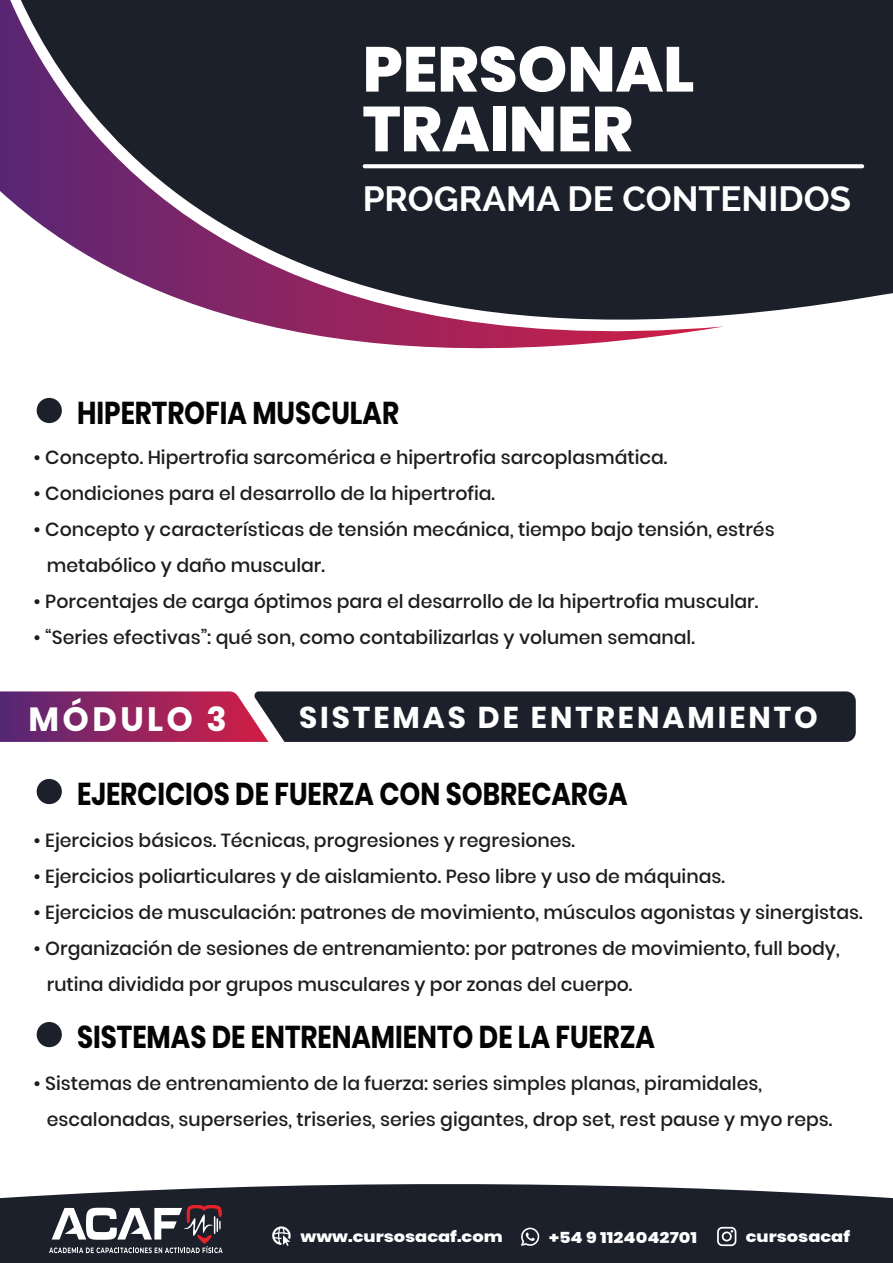
<style>
.page{position:relative;width:893px;height:1263px;background:#fff}
.page>*{position:absolute;margin:0;border:0;box-sizing:border-box;transform-origin:0 0}
.t1{font:800 63.3px/59.7px "Poppins";color:#fff}
.t2{font:700 35.1px "Raleway";color:#fff}
.t3{font:700 33.6px "Poppins";letter-spacing:.1em;color:#fff}
.t4{font:700 31.5px "Poppins";color:#030405;scale:.84 1}
.t5{font:700 30px "Poppins";letter-spacing:.1em;color:#fff}
.t6{font:500 18.9px/36px "Poppins";color:#1d1d1c}
.t7{font:800 15.3px "Poppins";color:#fff;scale:1.16 1}
</style>
<div class="page">
<svg style="left:0;top:1184px;width:893px;height:79px;background:#2b2f39"></svg>
<svg style="left:36px;top:0;width:857px;height:424px;fill:#1c202b"></svg>
<svg style="left:49px;top:1205px;width:174px;height:48px"></svg>
<svg style="left:272px;top:1226px;width:19px;height:20px"></svg>
<svg style="left:520px;top:1227px;width:20px;height:19px"></svg>
<svg style="left:717px;top:1227px;width:19px;height:19px"></svg>
<svg style="left:724px;top:164px;width:140px;height:4px"></svg>
<svg style="left:0;top:691px;width:856px;height:51px;background:#452740"></svg>
<svg style="left:0;top:0;width:724px;height:390px"></svg>
<div style="left:37px;top:398px;width:25px;height:25px;background:#1c202b;border-radius:50%"></div>
<div style="left:37px;top:779px;width:25px;height:25px;background:#1c202b;border-radius:50%"></div>
<div style="left:37px;top:1022px;width:25px;height:25px;background:#1c202b;border-radius:50%"></div>
<h1 class="t1" style="left:363px;top:40px;width:333px">PERSONAL<br>TRAINER</h1>
<h2 class="t2" style="left:363px;top:179px;width:490px">PROGRAMA DE CONTENIDOS</h2>
<h3 class="t4" style="left:77px;top:394px;width:385px">HIPERTROFIA MUSCULAR</h3>
<p class="t6" style="left:34px;top:439px;width:635px">• Concepto. Hipertrofia sarcomérica e hipertrofia sarcoplasmática.</p>
<p class="t6" style="left:34px;top:475px;width:463px">• Condiciones para el desarrollo de la hipertrofia.</p>
<p class="t6" style="left:47px;top:511px;width:729px;text-indent:-13px">• Concepto y características de tensión mecánica, tiempo bajo tensión, estrés metabólico y daño muscular.</p>
<p class="t6" style="left:34px;top:583px;width:726px">• Porcentajes de carga óptimos para el desarrollo de la hipertrofia muscular.</p>
<p class="t6" style="left:34px;top:619px;width:663px">• “Series efectivas”: qué son, como contabilizarlas y volumen semanal.</p>
<h3 class="t3" style="left:28px;top:700px;width:200px">MÓDULO 3</h3>
<h3 class="t5" style="left:299px;top:700px;width:520px">SISTEMAS DE ENTRENAMIENTO</h3>
<h3 class="t4" style="left:77px;top:775px;width:657px">EJERCICIOS DE FUERZA CON SOBRECARGA</h3>
<p class="t6" style="left:34px;top:822px;width:543px">• Ejercicios básicos. Técnicas, progresiones y regresiones.</p>
<p class="t6" style="left:34px;top:858px;width:693px">• Ejercicios poliarticulares y de aislamiento. Peso libre y uso de máquinas.</p>
<p class="t6" style="left:34px;top:894px;width:831px">• Ejercicios de musculación: patrones de movimiento, músculos agonistas y sinergistas.</p>
<p class="t6" style="left:47px;top:930px;width:794px;text-indent:-13px">• Organización de sesiones de entrenamiento: por patrones de movimiento, full body, rutina dividida por grupos musculares y por zonas del cuerpo.</p>
<h3 class="t4" style="left:77px;top:1018px;width:689px">SISTEMAS DE ENTRENAMIENTO DE LA FUERZA</h3>
<p class="t6" style="left:47px;top:1066px;width:787px;text-indent:-13px">• Sistemas de entrenamiento de la fuerza: series simples planas, piramidales, escalonadas, superseries, triseries, series gigantes, drop set, rest pause y myo reps.</p>
<p class="t7" style="left:301px;top:1228px;width:176px">www.cursosacaf.com</p>
<p class="t7" style="left:549px;top:1228px;width:129px">+54 9 1124042701</p>
<p class="t7" style="left:746px;top:1228px;width:91px">cursosacaf</p>
</div>
